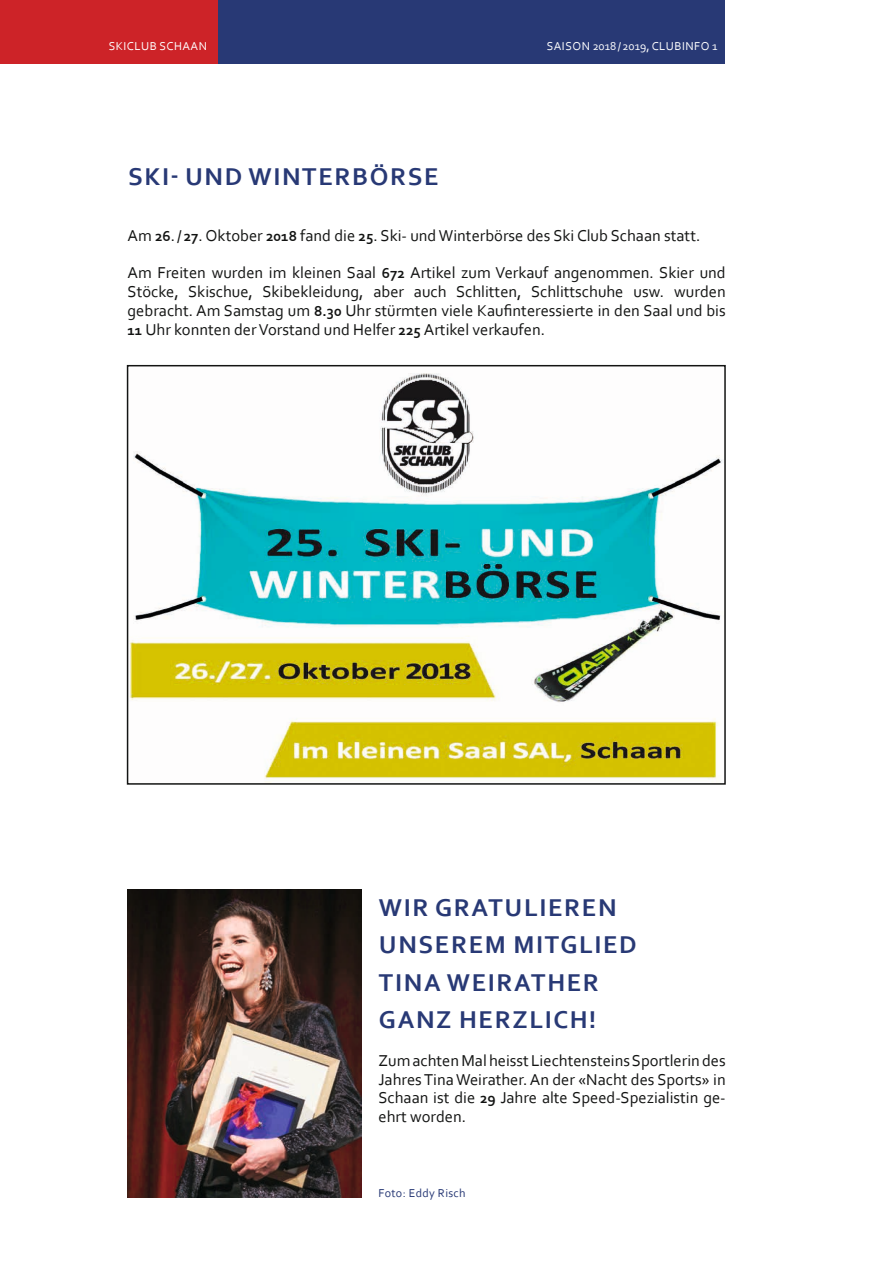
<style>
.page{position:relative;width:876px;height:1263px;background:#fff}
.page>*{position:absolute;margin:0;border:0;box-sizing:border-box;transform-origin:0 0}
.t1{font:700 25.5px/37.5px "Corbel";letter-spacing:.065em;color:#283975}
.t2{font:16.5px/18.8px "Corbel";color:#131413;text-align:justify}
.t3{font:12px "Corbel";letter-spacing:.04em;color:#fff}
.t4{font:12px "Corbel";letter-spacing:.025em;color:#283975}
.s1{font-weight:700;font-size:15px}
</style>
<div class="page">
<div style="left:217px;top:0;width:508px;height:64px;background:#283975"></div>
<div style="left:0;top:0;width:217px;height:64px;background:#cd2328"></div>
<img style="left:130px;top:373px;width:592px;height:409px">
<div style="left:127px;top:365px;width:599px;height:420px;border:2px solid #131413"></div>
<img style="left:128px;top:890px;width:233px;height:307px">
<p class="t3" style="left:109px;top:39px;width:100px">SKICLUB SCHAAN</p>
<p class="t3" style="left:547px;top:39px;width:172px">SAISON 2018/2019, CLUBINFO 1</p>
<h1 class="t1" style="left:128px;top:157px;width:312px">SKI- UND WINTERBÖRSE</h1>
<p class="t2" style="left:128px;top:226px;width:574px">Am <span class="s1">26</span>./ <span class="s1">27</span>. Oktober <span class="s1">2018</span> fand die <span class="s1">25</span>. Ski- und Winterbörse des Ski Club Schaan statt.</p>
<p class="t2" style="left:128px;top:263px;width:600px">Am Freiten wurden im kleinen Saal <span class="s1">672</span> Artikel zum Verkauf angenommen. Skier und Stöcke, Skischue, Skibekleidung, aber auch Schlitten, Schlittschuhe usw. wurden gebracht. Am Samstag um <span class="s1">8.30</span> Uhr stürmten viele Kaufinteressierte in den Saal und bis <span class="s1">11</span> Uhr konnten der Vorstand und Helfer <span class="s1">225</span> Artikel verkaufen.</p>
<h1 class="t1" style="left:379px;top:888px;width:259px">WIR GRATULIEREN<br>UNSEREM MITGLIED<br>TINA WEIRATHER<br>GANZ HERZLICH!</h1>
<p class="t2" style="left:378px;top:1051px;width:349px">Zum achten Mal heisst Liechtensteins Sportlerin des Jahres Tina Weirather. An der «Nacht des Sports» in Schaan ist die <span class="s1">29</span> Jahre alte Speed-Spezialistin ge&shy;ehrt worden.</p>
<p class="t4" style="left:378px;top:1186px;width:89px">Foto: Eddy Risch</p>
</div>
